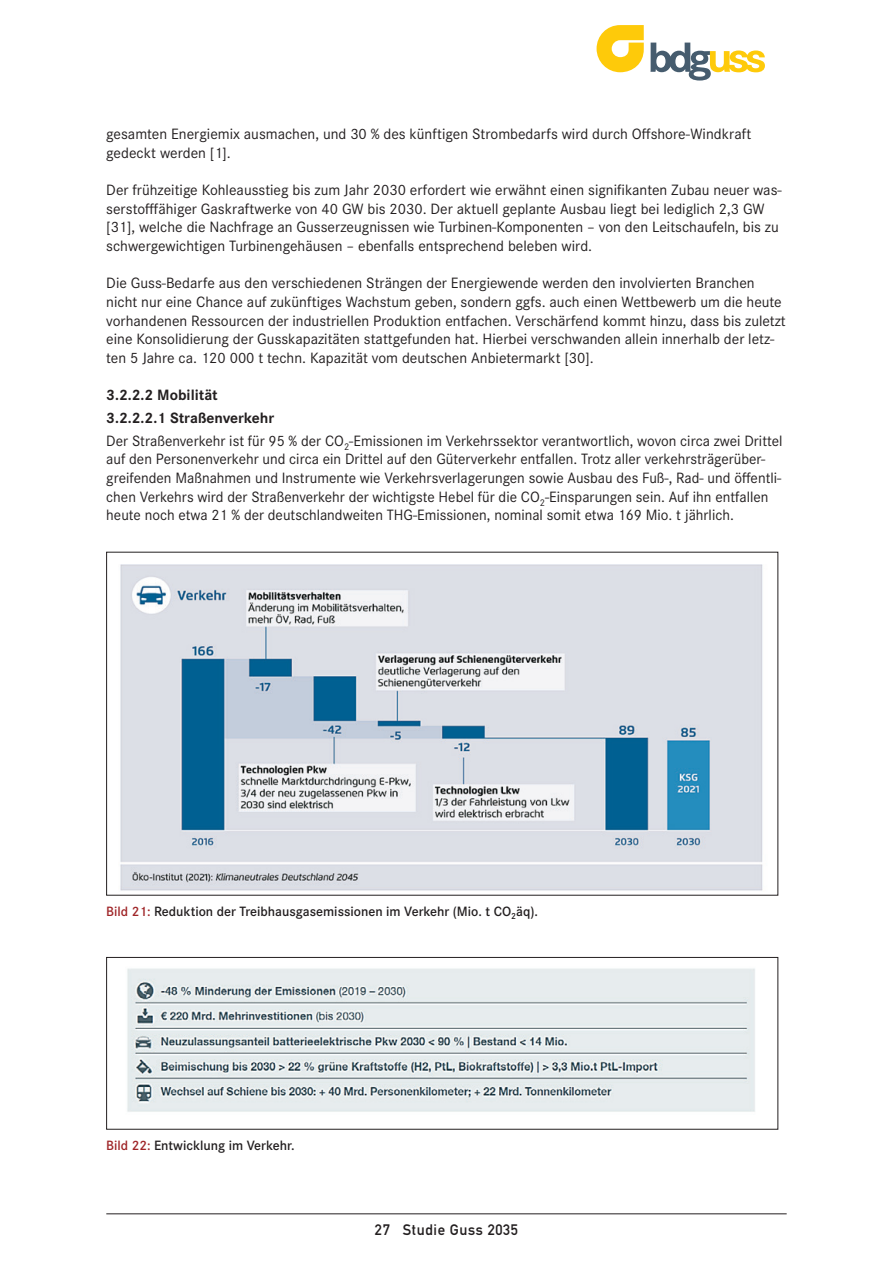
<style>
.page{position:relative;width:893px;height:1263px;background:#fff}
.page>*{position:absolute;margin:0;border:0;box-sizing:border-box;transform-origin:0 0}
.t1{font:15.6px/18.6px "Corporate S";color:#231f20}
.t2{font:15px "DIN Mittelschrift Std";letter-spacing:.04em;color:#231f20}
.t3{font:600 14.1px "Corporate S";color:#231f20}
.s1{font-weight:700}
.s2{color:#9f2528}
</style>
<div class="page">
<hr style="left:106px;top:1213px;width:681px;height:1px;background:#231f20">
<svg style="left:597px;top:25px;width:47px;height:47px"></svg>
<svg style="left:650px;top:43px;width:115px;height:38px"></svg>
<img style="left:120px;top:564px;width:643px;height:327px">
<img style="left:127px;top:968px;width:628px;height:144px">
<div style="left:106px;top:957px;width:672px;height:172px;border:1px solid #231f20"></div>
<p class="t1" style="left:106px;top:125px;width:647px">gesamten Energiemix ausmachen, und 30 % des künftigen Strombedarfs wird durch Offshore-Windkraft gedeckt werden [1].</p>
<p class="t1" style="left:106px;top:181px;width:677px">Der frühzeitige Kohleausstieg bis zum Jahr 2030 erfordert wie erwähnt einen signifikanten Zubau neuer was&shy;serstofffähiger Gaskraftwerke von 40 GW bis 2030. Der aktuell geplante Ausbau liegt bei lediglich 2,3 GW [31], welche die Nachfrage an Gusserzeugnissen wie Turbinen-Komponenten – von den Leitschaufeln, bis zu schwergewichtigen Turbinengehäusen – ebenfalls entsprechend beleben wird.</p>
<p class="t1" style="left:106px;top:274px;width:681px">Die Guss-Bedarfe aus den verschiedenen Strängen der Energiewende werden den involvierten Branchen nicht nur eine Chance auf zukünftiges Wachstum geben, sondern ggfs. auch einen Wettbewerb um die heute vorhandenen Ressourcen der industriellen Produktion entfachen. Verschärfend kommt hinzu, dass bis zuletzt eine Konsolidierung der Gusskapazitäten stattgefunden hat. Hierbei verschwanden allein innerhalb der letz&shy;ten 5 Jahre ca. 120 000 t techn. Kapazität vom deutschen Anbietermarkt [30].</p>
<p class="t1" style="left:106px;top:383px;width:678px;line-height:23px"><span class="s1">3.2.2.2 Mobilität<br>3.2.2.2.1 Straßenverkehr<br></span>Der Straßenverkehr ist für 95 % der CO<sub>2</sub>-Emissionen im Verkehrssektor verantwortlich, wovon circa zwei Drittel</p>
<p class="t1" style="left:106px;top:450px;width:677px">auf den Personenverkehr und circa ein Drittel auf den Güterverkehr entfallen. Trotz aller verkehrsträgerüber&shy;greifenden Maßnahmen und Instrumente wie Verkehrsverlagerungen sowie Ausbau des Fuß-, Rad- und öffentli&shy;chen Verkehrs wird der Straßenverkehr der wichtigste Hebel für die CO<sub>2</sub>-Einsparungen sein. Auf ihn entfallen heute noch etwa 21 % der deutschlandweiten THG-Emissionen, nominal somit etwa 169 Mio. t jährlich.</p>
<p class="t3" style="left:106px;top:903px;width:433px"><span class="s2">Bild 21:</span> Reduktion der Treibhausgasemissionen im Verkehr (Mio. t CO<sub>2</sub>äq).</p>
<p class="t3" style="left:106px;top:1137px;width:190px"><span class="s2">Bild 22:</span> Entwicklung im Verkehr.</p>
<p class="t2" style="left:375px;top:1221px;width:145px">27 Studie Guss 2035</p>
</div>
